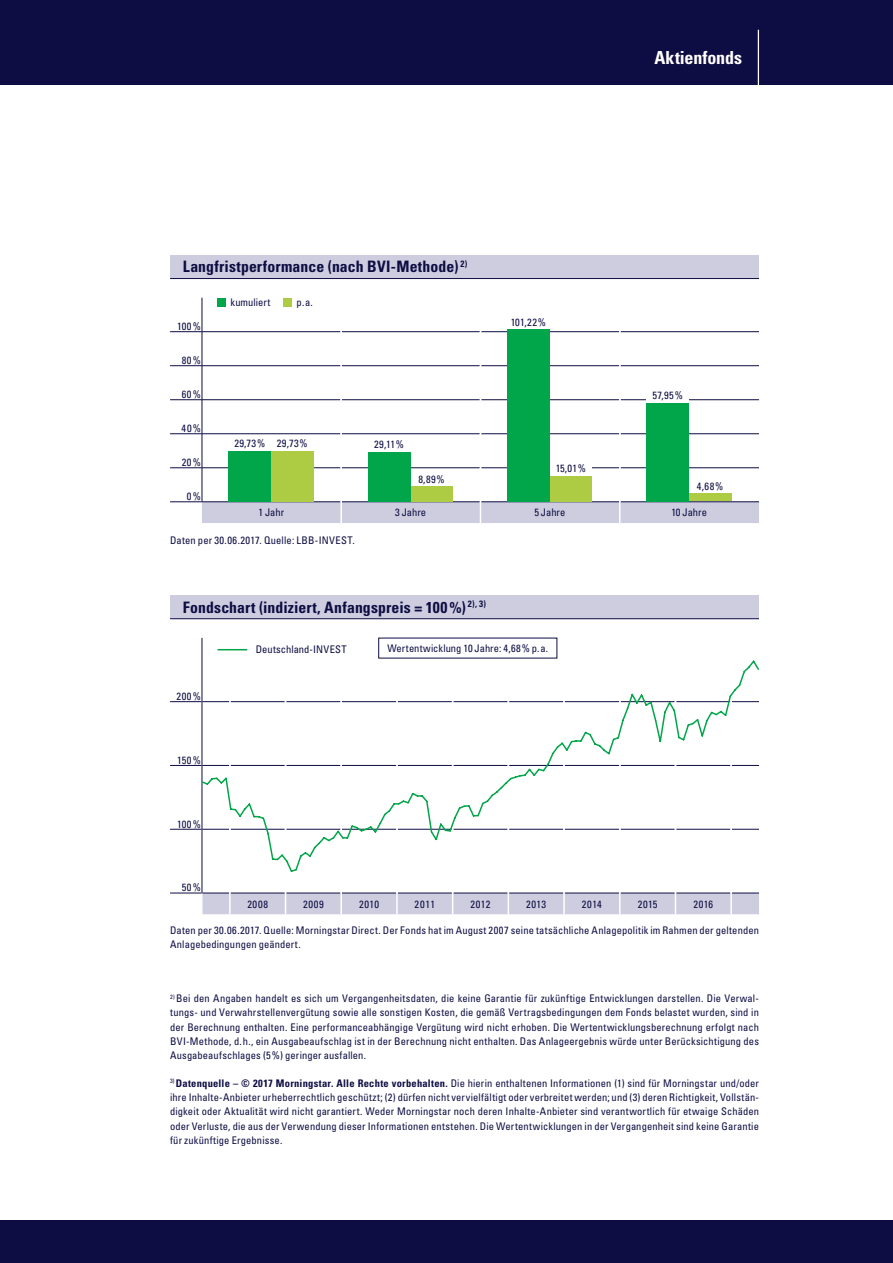
<style>
.page{position:relative;width:893px;height:1263px;background:#fff}
.page>*{position:absolute;margin:0;border:0;box-sizing:border-box;transform-origin:0 0}
.t1{font:700 condensed 18px "Univers";letter-spacing:-.005em;color:#fff}
.t2{font:700 condensed 15.75px "Univers";letter-spacing:.005em;color:#0e0d43}
.t3{font:condensed 10.5px/14.2px "Univers";letter-spacing:.015em;color:#0e0d43;text-align:justify}
.s1{font-weight:700}
</style>
<div class="page">
<div style="left:0;top:0;width:893px;height:85px;background:#0e0d43"></div>
<div style="left:0;top:1220px;width:893px;height:43px;background:#0e0d43"></div>
<hr style="left:758px;top:30px;width:1px;height:55px;background:#fff">
<hr style="left:170px;top:701px;width:32px;height:1px;background:#0e0d43">
<hr style="left:170px;top:765px;width:32px;height:1px;background:#0e0d43">
<hr style="left:170px;top:829px;width:32px;height:1px;background:#0e0d43">
<hr style="left:170px;top:893px;width:32px;height:1px;background:#0e0d43">
<hr style="left:202px;top:638px;width:1px;height:64px;background:#0e0d43">
<hr style="left:202px;top:829px;width:1px;height:64px;background:#0e0d43">
<svg style="left:201px;top:893px;width:558px;height:21px;background:#c9c9dc"></svg>
<hr style="left:730px;top:893px;width:2px;height:21px;background:#fff">
<hr style="left:202px;top:298px;width:1px;height:33px;background:#0e0d43">
<hr style="left:170px;top:331px;width:32px;height:1px;background:#0e0d43">
<hr style="left:170px;top:365px;width:32px;height:1px;background:#0e0d43">
<hr style="left:202px;top:332px;width:1px;height:33px;background:#0e0d43">
<hr style="left:202px;top:366px;width:1px;height:33px;background:#0e0d43">
<hr style="left:202px;top:331px;width:138px;height:1px;background:#0e0d43">
<hr style="left:202px;top:365px;width:138px;height:1px;background:#0e0d43">
<hr style="left:342px;top:331px;width:138px;height:1px;background:#0e0d43">
<hr style="left:481px;top:331px;width:138px;height:1px;background:#0e0d43">
<hr style="left:620px;top:331px;width:139px;height:1px;background:#0e0d43">
<hr style="left:342px;top:365px;width:138px;height:1px;background:#0e0d43">
<hr style="left:481px;top:365px;width:138px;height:1px;background:#0e0d43">
<hr style="left:620px;top:365px;width:139px;height:1px;background:#0e0d43">
<hr style="left:170px;top:399px;width:32px;height:1px;background:#0e0d43">
<hr style="left:202px;top:400px;width:1px;height:34px;background:#0e0d43">
<hr style="left:202px;top:399px;width:138px;height:1px;background:#0e0d43">
<hr style="left:342px;top:399px;width:138px;height:1px;background:#0e0d43">
<hr style="left:481px;top:399px;width:138px;height:1px;background:#0e0d43">
<hr style="left:620px;top:399px;width:139px;height:1px;background:#0e0d43">
<hr style="left:202px;top:434px;width:1px;height:34px;background:#0e0d43">
<hr style="left:202px;top:468px;width:1px;height:33px;background:#0e0d43">
<hr style="left:170px;top:501px;width:32px;height:1px;background:#0e0d43">
<hr style="left:202px;top:501px;width:138px;height:1px;background:#0e0d43">
<hr style="left:342px;top:501px;width:138px;height:1px;background:#0e0d43">
<hr style="left:481px;top:501px;width:138px;height:1px;background:#0e0d43">
<hr style="left:620px;top:501px;width:139px;height:1px;background:#0e0d43">
<hr style="left:170px;top:467px;width:32px;height:1px;background:#0e0d43">
<hr style="left:202px;top:467px;width:138px;height:1px;background:#0e0d43">
<hr style="left:342px;top:467px;width:138px;height:1px;background:#0e0d43">
<hr style="left:481px;top:467px;width:138px;height:1px;background:#0e0d43">
<hr style="left:620px;top:467px;width:139px;height:1px;background:#0e0d43">
<hr style="left:170px;top:433px;width:32px;height:1px;background:#0e0d43">
<hr style="left:202px;top:433px;width:138px;height:1px;background:#0e0d43">
<hr style="left:342px;top:433px;width:138px;height:1px;background:#0e0d43">
<hr style="left:481px;top:433px;width:138px;height:1px;background:#0e0d43">
<hr style="left:620px;top:433px;width:139px;height:1px;background:#0e0d43">
<div style="left:202px;top:502px;width:557px;height:21px;background:#cdcddf"></div>
<div style="left:170px;top:595px;width:589px;height:24px;background:#cdcddf"></div>
<hr style="left:170px;top:618px;width:589px;height:1px;background:#0e0d43">
<div style="left:170px;top:255px;width:589px;height:24px;background:#cdcddf"></div>
<hr style="left:170px;top:278px;width:589px;height:1px;background:#0e0d43">
<div style="left:217px;top:298px;width:9px;height:8px;background:#00a649"></div>
<div style="left:283px;top:298px;width:9px;height:8px;background:#aecb44"></div>
<svg style="left:218px;top:649px;width:29px;height:1px"></svg>
<div style="left:646px;top:388px;width:43px;height:15px;background:#fff"></div>
<div style="left:646px;top:403px;width:43px;height:98px;background:#00a649"></div>
<div style="left:689px;top:493px;width:42px;height:8px;background:#aecb44"></div>
<div style="left:550px;top:476px;width:42px;height:25px;background:#aecb44"></div>
<div style="left:550px;top:461px;width:42px;height:15px;background:#fff"></div>
<div style="left:410px;top:486px;width:43px;height:15px;background:#aecb44"></div>
<div style="left:368px;top:452px;width:42px;height:49px;background:#00a649"></div>
<div style="left:271px;top:451px;width:43px;height:50px;background:#aecb44"></div>
<div style="left:229px;top:451px;width:42px;height:50px;background:#00a649"></div>
<svg style="left:201px;top:659px;width:559px;height:214px"></svg>
<div style="left:507px;top:329px;width:43px;height:172px;background:#00a649"></div>
<h1 class="t1" style="left:654px;top:46px;width:89px">Aktienfonds</h1>
<h2 class="t2" style="left:183px;top:257px;width:286px">Langfristperformance (nach BVI-Methode) <sup>2)</sup></h2>
<p class="t3" style="left:231px;top:295px;width:41px">kumuliert</p>
<p class="t3" style="left:297px;top:295px;width:18px">p.a.</p>
<p class="t3" style="left:177px;top:319px;width:25px">100%</p>
<p class="t3" style="left:182px;top:353px;width:21px">80%</p>
<p class="t3" style="left:182px;top:387px;width:21px">60%</p>
<p class="t3" style="left:182px;top:421px;width:21px">40%</p>
<p class="t3" style="left:182px;top:455px;width:21px">20%</p>
<p class="t3" style="left:187px;top:489px;width:15px">0%</p>
<p class="t3" style="left:234px;top:436px;width:75px">29,73% 29,73%</p>
<p class="t3" style="left:374px;top:437px;width:31px">29,11%</p>
<p class="t3" style="left:418px;top:471px;width:28px">8,89%</p>
<p class="t3" style="left:511px;top:314px;width:37px">101,22%</p>
<p class="t3" style="left:556px;top:461px;width:32px">15,01%</p>
<p class="t3" style="left:652px;top:388px;width:32px">57,95%</p>
<p class="t3" style="left:697px;top:478px;width:28px">4,68%</p>
<p class="t3" style="left:258px;top:505px;width:27px">1 Jahr</p>
<p class="t3" style="left:395px;top:505px;width:33px">3 Jahre</p>
<p class="t3" style="left:534px;top:505px;width:33px">5 Jahre</p>
<p class="t3" style="left:671px;top:505px;width:37px">10 Jahre</p>
<p class="t3" style="left:170px;top:533px;width:186px">Daten per 30.06.2017. Quelle: LBB-INVEST.</p>
<h2 class="t2" style="left:183px;top:597px;width:305px">Fondschart (indiziert, Anfangspreis = 100%) <sup>2),</sup> <sup>3)</sup></h2>
<p class="t3" style="left:177px;top:689px;width:26px">200%</p>
<p class="t3" style="left:177px;top:753px;width:25px">150%</p>
<p class="t3" style="left:177px;top:816px;width:25px">100%</p>
<p class="t3" style="left:182px;top:880px;width:21px">50%</p>
<p class="t3" style="left:256px;top:642px;width:92px">Deutschland-INVEST</p>
<p class="t3" style="left:387px;top:641px;width:162px">Wertentwicklung 10 Jahre: 4,68% p.a.</p>
<p class="t3" style="left:247px;top:897px;width:22px">2008</p>
<p class="t3" style="left:303px;top:897px;width:22px">2009</p>
<p class="t3" style="left:359px;top:897px;width:21px">2010</p>
<p class="t3" style="left:414px;top:897px;width:22px">2011</p>
<p class="t3" style="left:471px;top:897px;width:21px">2012</p>
<p class="t3" style="left:526px;top:897px;width:21px">2013</p>
<p class="t3" style="left:582px;top:897px;width:21px">2014</p>
<p class="t3" style="left:638px;top:897px;width:21px">2015</p>
<p class="t3" style="left:693px;top:897px;width:21px">2016</p>
<p class="t3" style="left:170px;top:923px;width:590px">Daten per 30.06.2017. Quelle: Morningstar Direct. Der Fonds hat im August 2007 seine tatsächliche Anlagepolitik im Rahmen der geltenden<br>Anlagebedingungen geändert.</p>
<p class="t3" style="left:170px;top:991px;width:590px"><sup>2)</sup> Bei den Angaben handelt es sich um Vergangenheitsdaten, die keine Garantie für zukünftige Entwicklungen darstellen. Die Verwal&shy;tungs- und Verwahrstellenvergütung sowie alle sonstigen Kosten, die gemäß Vertragsbedingungen dem Fonds belastet wurden, sind in der Berechnung enthalten. Eine performanceabhängige Vergütung wird nicht erhoben. Die Wertentwicklungsberechnung erfolgt nach BVI-Methode, d.h., ein Ausgabeaufschlag ist in der Berechnung nicht enthalten. Das Anlageergebnis würde unter Berücksichtigung des Ausgabeaufschlages (5%) geringer ausfallen.</p>
<p class="t3" style="left:170px;top:1076px;width:590px"><sup>3)</sup> <span class="s1">Datenquelle – © 2017 Morningstar. Alle Rechte vorbehalten.</span> Die hierin enthaltenen Informationen (1) sind für Morningstar und/oder ihre Inhalte-Anbieter urheberrechtlich geschützt; (2) dürfen nicht vervielfältigt oder verbreitet werden; und (3) deren Richtigkeit, Vollstän&shy;digkeit oder Aktualität wird nicht garantiert. Weder Morningstar noch deren Inhalte-Anbieter sind verantwortlich für etwaige Schäden oder Verluste, die aus der Verwendung dieser Informationen entstehen. Die Wertentwicklungen in der Vergangenheit sind keine Garantie für zukünftige Ergebnisse.</p>
</div>
